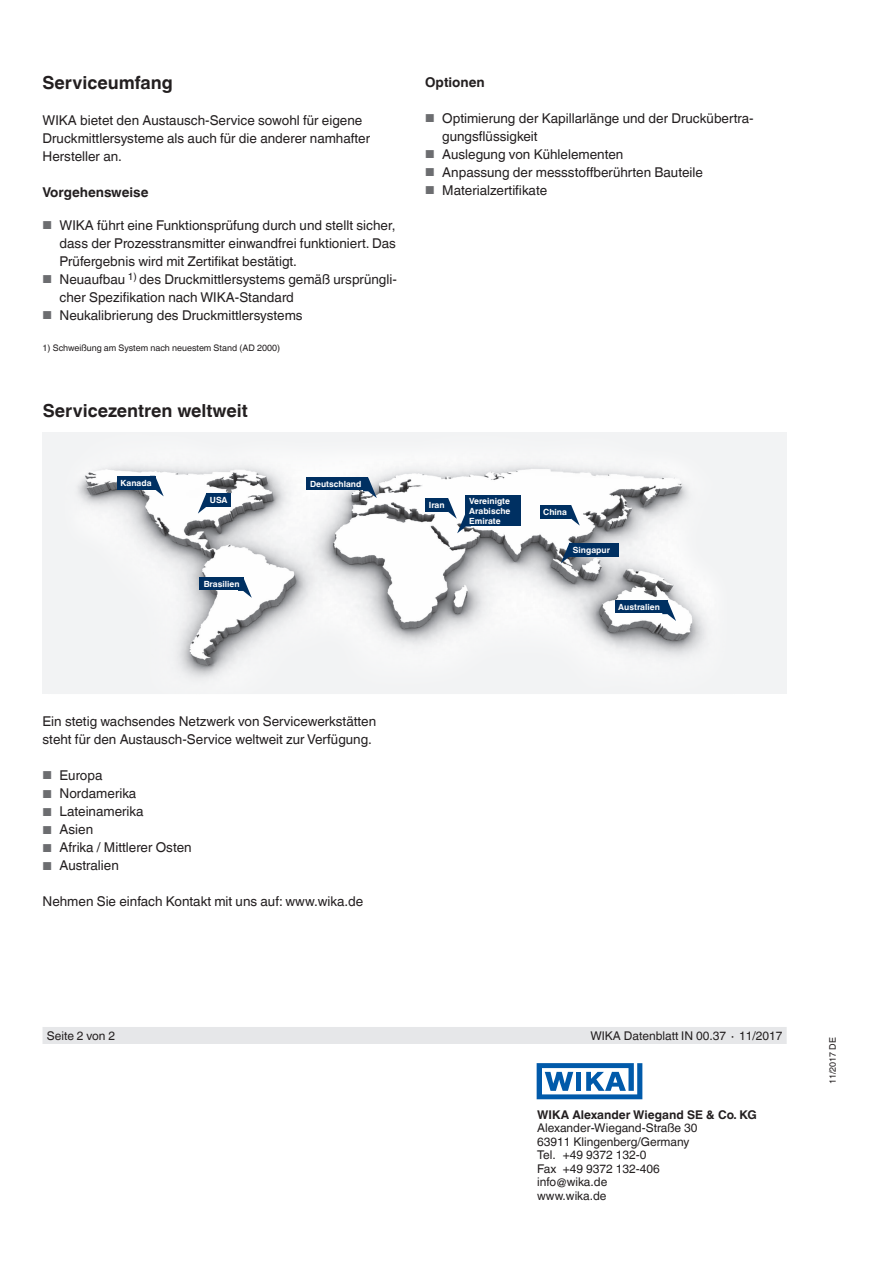
<style>
.page{position:relative;width:893px;height:1263px;background:#fff}
.page>*{position:absolute;margin:0;border:0;box-sizing:border-box;transform-origin:0 0}
.t1{font:700 18px "Helvetica World";color:#231f20}
.t2{font:13.5px/18px "Helvetica World";color:#231f20}
.t3{font:700 13.5px "Helvetica World";color:#231f20}
.t4{font:12px/13.5px "Helvetica World";color:#231f20}
.t5{font:700 12px "Helvetica World";color:#231f20}
.t6{font:9px "Helvetica World";color:#231f20}
.t7{font:700 8.55px/10.2px "Helvetica World";color:#fff;text-align:justify}
.s1{font-size:11.55px;color:#6c6d70}
</style>
<div class="page">
<svg style="left:537px;top:1063px;width:105px;height:36px"></svg>
<div style="left:43px;top:1027px;width:744px;height:17px;background:#e6e7e9"></div>
<div style="left:43px;top:433px;width:744px;height:261px;background:#f2f3f4"></div>
<img style="left:78px;top:467px;width:626px;height:210px">
<svg style="left:363px;top:477px;width:14px;height:21px"></svg>
<div style="left:307px;top:477px;width:61px;height:13px;background:#003062"></div>
<div style="left:425px;top:498px;width:23px;height:14px;background:#003062"></div>
<svg style="left:561px;top:543px;width:14px;height:20px"></svg>
<div style="left:569px;top:543px;width:50px;height:14px;background:#003062"></div>
<svg style="left:198px;top:493px;width:14px;height:21px"></svg>
<div style="left:206px;top:493px;width:25px;height:14px;background:#003062"></div>
<svg style="left:443px;top:498px;width:28px;height:35px"></svg>
<div style="left:466px;top:495px;width:55px;height:31px;background:#003062"></div>
<svg style="left:566px;top:505px;width:14px;height:21px"></svg>
<div style="left:540px;top:505px;width:30px;height:14px;background:#003062"></div>
<svg style="left:662px;top:600px;width:14px;height:21px"></svg>
<div style="left:615px;top:600px;width:52px;height:13px;background:#003062"></div>
<svg style="left:238px;top:577px;width:14px;height:21px"></svg>
<div style="left:199px;top:577px;width:44px;height:13px;background:#003062"></div>
<svg style="left:150px;top:476px;width:14px;height:20px"></svg>
<div style="left:117px;top:476px;width:38px;height:13px;background:#003062"></div>
<h1 class="t1" style="left:43px;top:72px;width:132px">Serviceumfang</h1>
<p class="t2" style="left:43px;top:111px;width:329px">WIKA bietet den Austausch-Service sowohl für eigene<br>Druckmittlersysteme als auch für die anderer namhafter<br>Hersteller an.</p>
<p class="t3" style="left:43px;top:184px;width:107px">Vorgehensweise</p>
<p class="t2" style="left:60px;top:216px;width:338px;text-align:justify;text-indent:-17px"><span class="s1">■</span> WIKA führt eine Funktionsprüfung durch und stellt sicher, dass der Prozesstransmitter einwandfrei funktioniert. Das Prüfergebnis wird mit Zertifikat bestätigt.</p>
<p class="t2" style="left:60px;top:270px;width:339px;text-indent:-17px"><span class="s1">■</span> Neuaufbau <sup>1)</sup> des Druckmittlersystems gemäß ursprüngli&shy;cher Spezifikation nach WIKA-Standard</p>
<p class="t2" style="left:43px;top:306px;width:262px"><span class="s1">■</span> Neukalibrierung des Druckmittlersystems</p>
<p class="t6" style="left:43px;top:343px;width:239px">1) Schweißung am System nach neuestem Stand (AD 2000)</p>
<h1 class="t1" style="left:43px;top:400px;width:206px">Servicezentren weltweit</h1>
<p class="t7" style="left:120px;top:478px;width:33px">Kanada</p>
<p class="t7" style="left:310px;top:479px;width:53px">Deutschland</p>
<p class="t3" style="left:425px;top:74px;width:61px">Optionen</p>
<p class="t2" style="left:442px;top:109px;width:313px;text-indent:-17px"><span class="s1">■</span> Optimierung der Kapillarlänge und der Druckübertra&shy;gungsflüssigkeit</p>
<p class="t2" style="left:425px;top:145px;width:200px"><span class="s1">■</span> Auslegung von Kühlelementen</p>
<p class="t2" style="left:425px;top:163px;width:279px"><span class="s1">■</span> Anpassung der messstoffberührten Bauteile</p>
<p class="t2" style="left:425px;top:181px;width:124px"><span class="s1">■</span> Materialzertifikate</p>
<p class="t7" style="left:210px;top:495px;width:19px">USA</p>
<p class="t7" style="left:469px;top:495px;width:43px">Vereinigte Arabische Emirate</p>
<p class="t7" style="left:543px;top:507px;width:25px">China</p>
<p class="t7" style="left:429px;top:500px;width:17px">Iran</p>
<p class="t7" style="left:204px;top:579px;width:37px">Brasilien</p>
<p class="t2" style="left:43px;top:712px;width:335px">Ein stetig wachsendes Netzwerk von Servicewerkstätten steht für den Austausch-Service weltweit zur Verfügung.</p>
<p class="t2" style="left:43px;top:766px;width:62px"><span class="s1">■</span> Europa</p>
<p class="t2" style="left:43px;top:784px;width:95px"><span class="s1">■</span> Nordamerika</p>
<p class="t2" style="left:43px;top:802px;width:103px"><span class="s1">■</span> Lateinamerika</p>
<p class="t2" style="left:43px;top:820px;width:52px"><span class="s1">■</span> Asien</p>
<p class="t2" style="left:43px;top:838px;width:151px"><span class="s1">■</span> Afrika / Mittlerer Osten</p>
<p class="t2" style="left:43px;top:856px;width:78px"><span class="s1">■</span> Australien</p>
<p class="t2" style="left:43px;top:892px;width:322px">Nehmen Sie einfach Kontakt mit uns auf: www.wika.de</p>
<p class="t7" style="left:573px;top:545px;width:39px">Singapur</p>
<p class="t7" style="left:618px;top:602px;width:43px">Australien</p>
<p class="t4" style="left:47px;top:1029px;width:70px">Seite 2 von 2</p>
<p class="t4" style="left:590px;top:1029px;width:194px">WIKA Datenblatt IN 00.37 ∙ 11/2017</p>
<p class="t5" style="left:537px;top:1107px;width:221px">WIKA Alexander Wiegand SE &amp; Co. KG</p>
<p class="t4" style="left:537px;top:1121px;width:162px">Alexander-Wiegand-Straße 30<br>63911 Klingenberg/Germany<br>Tel. +49 9372 132-0<br>Fax +49 9372 132-406 info@wika.de<br>www.wika.de</p>
<p class="t6" style="left:827px;top:1084px;width:49px;rotate:-90deg">11/2017 DE</p>
</div>
